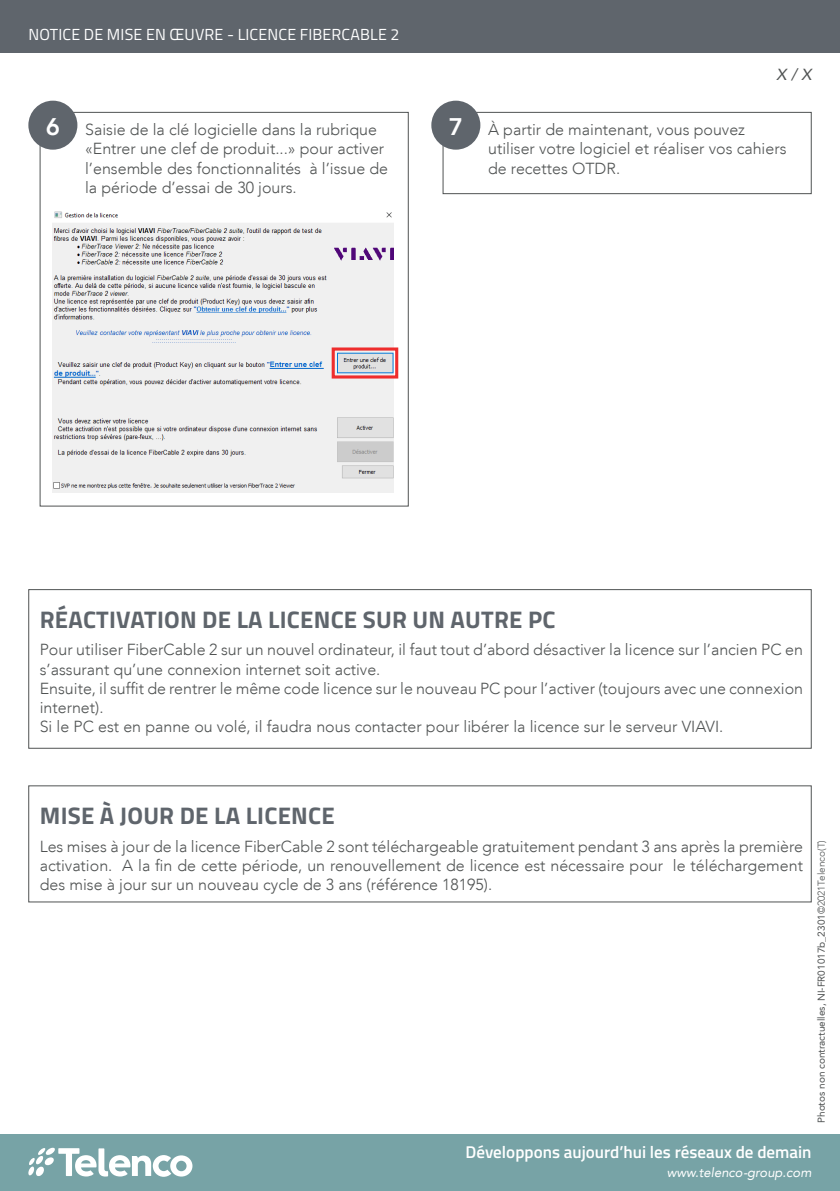
<style>
.page{position:relative;width:840px;height:1191px;background:#fff}
.page>*{position:absolute;margin:0;border:0;box-sizing:border-box;transform-origin:0 0}
.t1{font:700 24px "Titillium Web";letter-spacing:.01em;color:#5f656c}
.t2{font:800 24px "Avenir LT";color:#fff}
.t3{font:600 17px "Titillium Web";color:#fff}
.t4{font:300 16px/19.2px "Avenir LT";color:#505353}
.t5{font:16px "Titillium Web";letter-spacing:.01em;color:#fff}
.t6{font:italic 16px "Avenir LT";color:#505353}
.t7{font:italic 13.2px "Avenir LT";color:#fff}
.t8{font:10px "Avenir LT";color:#505353}
.s1{font-weight:300}
</style>
<div class="page">
<div style="left:0;top:1134px;width:839px;height:57px;background:#77a3a6"></div>
<svg style="left:28px;top:1147px;width:164px;height:29px"></svg>
<div style="left:0;top:0;width:839px;height:52px;background:#5f656c"></div>
<div style="left:28px;top:589px;width:783px;height:159px;border:1px solid #505353"></div>
<div style="left:28px;top:101px;width:49px;height:49px;background:#5f656c;border-radius:50%"></div>
<div style="left:442px;top:112px;width:369px;height:82px;border:1px solid #505353"></div>
<div style="left:431px;top:101px;width:49px;height:49px;background:#5f656c;border-radius:50%"></div>
<img style="left:53px;top:211px;width:340px;height:282px">
<div style="left:331px;top:347px;width:67px;height:31px;border:3px solid #ee2d2d"></div>
<p class="t5" style="left:28px;top:23px;width:372px">NOTICE DE MISE EN ŒUVRE - LICENCE FIBERCABLE 2</p>
<h1 class="t2" style="left:46px;top:113px;width:16px">6</h1>
<p class="t4" style="left:85px;top:120px;width:304px">Saisie de la clé logicielle dans la rubrique «Entrer une clef de produit...» pour activer l’ensemble des fonctionnalités à l’issue de la période d’essai de 30 jours.</p>
<h1 class="t2" style="left:448px;top:113px;width:16px">7</h1>
<p class="t6" style="left:776px;top:65px;width:36px">X / X</p>
<p class="t4" style="left:488px;top:120px;width:300px">À partir de maintenant, vous pouvez utiliser votre logiciel et réaliser vos cahiers de recettes OTDR.</p>
<h1 class="t1" style="left:40px;top:601px;width:517px">RÉACTIVATION DE LA LICENCE SUR UN AUTRE PC</h1>
<p class="t4" style="left:40px;top:640px;width:764px">Pour utiliser FiberCable 2 sur un nouvel ordinateur, il faut tout d’abord désactiver la licence sur l’ancien PC en s’assurant qu’une connexion internet soit active.<br>Ensuite, il suffit de rentrer le même code licence sur le nouveau PC pour l’activer (toujours avec une connexion internet).<br>Si le PC est en panne ou volé, il faudra nous contacter pour libérer la licence sur le serveur VIAVI.</p>
<h1 class="t1" style="left:40px;top:797px;width:296px">MISE À JOUR DE LA LICENCE</h1>
<p class="t4" style="left:40px;top:836px;width:764px;text-align:justify">Les mises à jour de la licence FiberCable 2 sont téléchargeable gratuitement pendant 3 ans après la première activation. A la fin de cette période, un renouvellement de licence est nécessaire pour le téléchargement des mise à jour sur un nouveau cycle de 3 ans (référence 18195).</p>
<p class="t8" style="left:815px;top:1123px;width:284px;rotate:-90deg">Photos non contractuelles, NI-FR01017b_2301<span class="s1">©2021Telenco(T)</span></p>
<p class="t3" style="left:465px;top:1139px;width:347px">Développons aujourd’hui les réseaux de demain</p>
<p class="t7" style="left:666px;top:1165px;width:146px">www.telenco-group.com</p>
</div>
